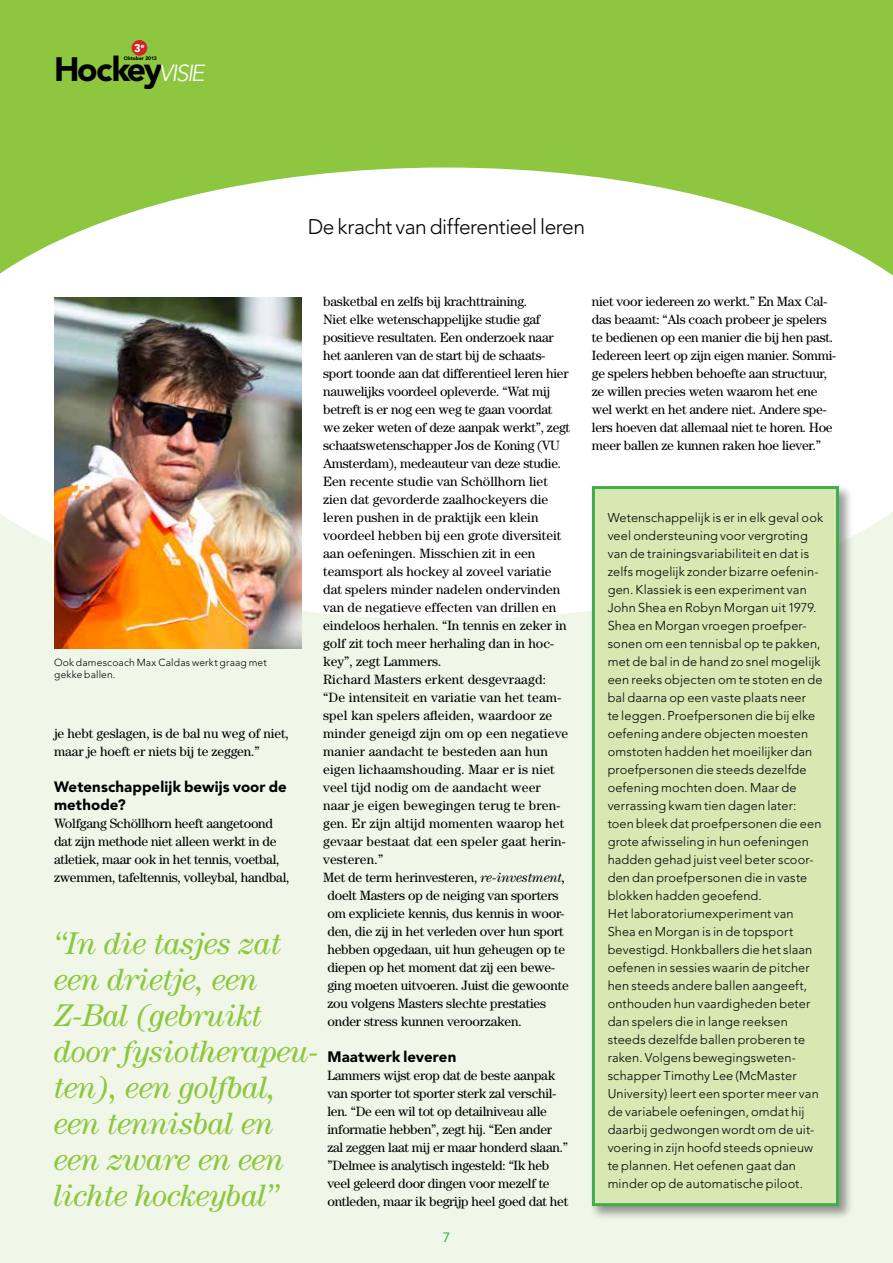
<style>
.page{position:relative;width:893px;height:1263px;background:#f0f7e8}
.page>*{position:absolute;margin:0;border:0;box-sizing:border-box;transform-origin:0 0}
.t1{font:900 33.6px "Avenir LT Std";letter-spacing:-.065em;color:#000}
.t2{font:italic 31.5px/36px "Century Std";letter-spacing:-.02em;color:#8dc63f}
.t3{font:300 21px "Avenir LT Std";letter-spacing:-.02em;color:#000}
.t4{font:900 15px/18px "Avenir LT Std";letter-spacing:.01em;color:#000}
.t5{font:13.5px/18px "Century Std";letter-spacing:-.02em;color:#000}
.t6{font:13.5px "Century Std";color:#000}
.t7{font:13.5px "Century Std";letter-spacing:.01em;color:#000}
.t8{font:13.5px "Avenir LT Std";color:#41ad49}
.t9{font:300 12.75px/18px "Avenir LT Std";letter-spacing:.01em;color:#000}
.t10{font:900 11.1px "Avenir LT Std";color:#fff}
.t11{font:300 10.2px/12px "Avenir LT Std";letter-spacing:.02em;color:#000}
.t12{font:900 5.1px "Avenir LT Std";letter-spacing:-.015em;color:#000}
.s1{font-weight:300;font-style:italic;font-size:23.1px;color:#fff}
.s2{font-style:italic}
</style>
<div class="page">
<div style="left:0;top:0;width:893px;height:319px;background:#8dc63f"></div>
<svg style="left:0;top:167px;width:893px;height:453px;fill:#fff"></svg>
<div style="left:132px;top:40px;width:15px;height:16px;background:#d2232a;border-radius:50%"></div>
<div style="left:590px;top:484px;width:263px;height:736px;background:#000;opacity:.39"></div>
<div style="left:593px;top:488px;width:244px;height:717px;background:#d7e8b3"></div>
<div style="left:592px;top:486px;width:247px;height:720px;border:3px solid #41ad49"></div>
<img style="left:54px;top:298px;width:247px;height:350px">
<p class="t10" style="left:134px;top:41px;width:12px">3<sup>e</sup></p>
<h1 class="t1" style="left:54px;top:49px;width:152px">Hockey<span class="s1">VISIE</span></h1>
<p class="t12" style="left:124px;top:55px;width:34px">Oktober 2013</p>
<h3 class="t3" style="left:308px;top:214px;width:279px">De kracht van differentieel leren</h3>
<p class="t5" style="left:323px;top:292px;width:206px">basketbal en zelfs bij krachttraining.</p>
<p class="t5" style="left:323px;top:310px;width:219px">Niet elke wetenschappelijke studie gaf</p>
<p class="t5" style="left:323px;top:328px;width:232px">positieve resultaten. Een onderzoek naar</p>
<p class="t5" style="left:323px;top:346px;width:224px">het aanleren van de start bij de schaats-</p>
<p class="t5" style="left:323px;top:364px;width:247px">sport toonde aan dat differentieel leren hier</p>
<p class="t5" style="left:323px;top:382px;width:229px">nauwelijks voordeel opleverde. “Wat mij</p>
<p class="t5" style="left:323px;top:400px;width:231px">betreft is er nog een weg te gaan voordat</p>
<p class="t5" style="left:323px;top:418px;width:248px">we zeker weten of deze aanpak werkt”, zegt</p>
<p class="t5" style="left:323px;top:436px;width:238px">schaatswetenschapper Jos de Koning (VU</p>
<p class="t5" style="left:323px;top:454px;width:240px">Amsterdam), medeauteur van deze studie.</p>
<p class="t6" style="left:323px;top:473px;width:226px">Een recente studie van Schöllhorn liet</p>
<p class="t6" style="left:323px;top:491px;width:227px">zien dat gevorderde zaalhockeyers die</p>
<p class="t6" style="left:323px;top:509px;width:217px">leren pushen in de praktijk een klein</p>
<p class="t6" style="left:323px;top:527px;width:240px">voordeel hebben bij een grote diversiteit</p>
<p class="t6" style="left:323px;top:545px;width:214px">aan oefeningen. Misschien zit in een</p>
<p class="t6" style="left:323px;top:563px;width:230px">teamsport als hockey al zoveel variatie</p>
<p class="t6" style="left:323px;top:581px;width:239px">dat spelers minder nadelen ondervinden</p>
<p class="t6" style="left:323px;top:599px;width:235px">van de negatieve effecten van drillen en</p>
<p class="t6" style="left:323px;top:617px;width:245px">eindeloos herhalen. “In tennis en zeker in</p>
<p class="t6" style="left:323px;top:635px;width:232px">golf zit toch meer herhaling dan in hoc-</p>
<p class="t6" style="left:323px;top:653px;width:120px">key”, zegt Lammers.</p>
<p class="t7" style="left:323px;top:671px;width:224px">Richard Masters erkent desgevraagd:</p>
<p class="t7" style="left:323px;top:689px;width:239px">“De intensiteit en variatie van het team-</p>
<p class="t7" style="left:323px;top:707px;width:231px">spel kan spelers afleiden, waardoor ze</p>
<p class="t7" style="left:323px;top:725px;width:247px">minder geneigd zijn om op een negatieve</p>
<p class="t7" style="left:323px;top:743px;width:226px">manier aandacht te besteden aan hun</p>
<p class="t7" style="left:323px;top:761px;width:233px">eigen lichaamshouding. Maar er is niet</p>
<p class="t7" style="left:323px;top:779px;width:219px">veel tijd nodig om de aandacht weer</p>
<p class="t7" style="left:323px;top:797px;width:238px">naar je eigen bewegingen terug te bren-</p>
<p class="t7" style="left:323px;top:815px;width:243px">gen. Er zijn altijd momenten waarop het</p>
<p class="t7" style="left:323px;top:833px;width:244px">gevaar bestaat dat een speler gaat herin-</p>
<p class="t7" style="left:323px;top:851px;width:62px">vesteren.”</p>
<p class="t5" style="left:323px;top:868px;width:244px">Met de term herinvesteren, <span class="s2">re-investment,</span></p>
<p class="t5" style="left:327px;top:886px;width:233px">doelt Masters op de neiging van sporters</p>
<p class="t5" style="left:327px;top:904px;width:238px">om expliciete kennis, dus kennis in woor-</p>
<p class="t5" style="left:327px;top:922px;width:238px">den, die zij in het verleden over hun sport</p>
<p class="t5" style="left:327px;top:940px;width:239px">hebben opgedaan, uit hun geheugen op te</p>
<p class="t5" style="left:327px;top:958px;width:229px">diepen op het moment dat zij een bewe-</p>
<p class="t5" style="left:327px;top:976px;width:243px">ging moeten uitvoeren. Juist die gewoonte</p>
<p class="t5" style="left:327px;top:994px;width:220px">zou volgens Masters slechte prestaties</p>
<p class="t5" style="left:327px;top:1012px;width:196px">onder stress kunnen veroorzaken.</p>
<p class="t4" style="left:327px;top:1048px;width:130px">Maatwerk leveren</p>
<p class="t5" style="left:327px;top:1066px;width:242px">Lammers wijst erop dat de beste aanpak van sporter tot sporter sterk zal verschil&shy;len. “De een wil tot op detailniveau alle informatie hebben”, zegt hij. “Een ander zal zeggen laat mij er maar honderd slaan.” ”Delmee is analytisch ingesteld: “Ik heb veel geleerd door dingen voor mezelf te ontleden, maar ik begrijp heel goed dat het</p>
<p class="t11" style="left:54px;top:657px;width:214px">Ook damescoach Max Caldas werkt graag met gekke ballen.</p>
<p class="t5" style="left:54px;top:724px;width:236px">je hebt geslagen, is de bal nu weg of niet, maar je hoeft er niets bij te zeggen.”</p>
<p class="t4" style="left:54px;top:778px;width:234px">Wetenschappelijk bewijs voor de methode?</p>
<p class="t5" style="left:54px;top:814px;width:237px">Wolfgang Schöllhorn heeft aangetoond dat zijn methode niet alleen werkt in de atletiek, maar ook in het tennis, voetbal, zwemmen, tafeltennis, volleybal, handbal,</p>
<h2 class="t2" style="left:54px;top:925px;width:267px">“In die tasjes zat een drietje, een<br>Z-Bal (gebruikt door fysiotherapeu&shy;ten), een golfbal, een tennisbal en een zware en een lichte hockeybal”</h2>
<p class="t8" style="left:443px;top:1229px;width:9px">7</p>
<p class="t5" style="left:592px;top:292px;width:246px">niet voor iedereen zo werkt.” En Max Cal&shy;das beaamt: “Als coach probeer je spelers te bedienen op een manier die bij hen past.<br>Iedereen leert op zijn eigen manier. Sommi&shy;ge spelers hebben behoefte aan structuur, ze willen precies weten waarom het ene wel werkt en het andere niet. Andere spe&shy;lers hoeven dat allemaal niet te horen. Hoe meer ballen ze kunnen raken hoe liever.”</p>
<p class="t9" style="left:608px;top:509px;width:217px">Wetenschappelijk is er in elk geval ook veel ondersteuning voor vergroting van de trainingsvariabiliteit en dat is zelfs mogelijk zonder bizarre oefenin&shy;gen. Klassiek is een experiment van John Shea en Robyn Morgan uit 1979.<br>Shea en Morgan vroegen proefper&shy;sonen om een tennisbal op te pakken, met de bal in de hand zo snel mogelijk een reeks objecten om te stoten en de bal daarna op een vaste plaats neer<br>te leggen. Proefpersonen die bij elke oefening andere objecten moesten omstoten hadden het moeilijker dan proefpersonen die steeds dezelfde oefening mochten doen. Maar de verrassing kwam tien dagen later: toen bleek dat proefpersonen die een grote afwisseling in hun oefeningen hadden gehad juist veel beter scoor&shy;den dan proefpersonen die in vaste blokken hadden geoefend.<br>Het laboratoriumexperiment van Shea en Morgan is in de topsport bevestigd. Honkballers die het slaan oefenen in sessies waarin de pitcher hen steeds andere ballen aangeeft, onthouden hun vaardigheden beter dan spelers die in lange reeksen steeds dezelfde ballen proberen te raken. Volgens bewegingsweten&shy;schapper Timothy Lee (McMaster University) leert een sporter meer van de variabele oefeningen, omdat hij daarbij gedwongen wordt om de uit&shy;voering in zijn hoofd steeds opnieuw te plannen. Het oefenen gaat dan minder op de automatische piloot.</p>
</div>
